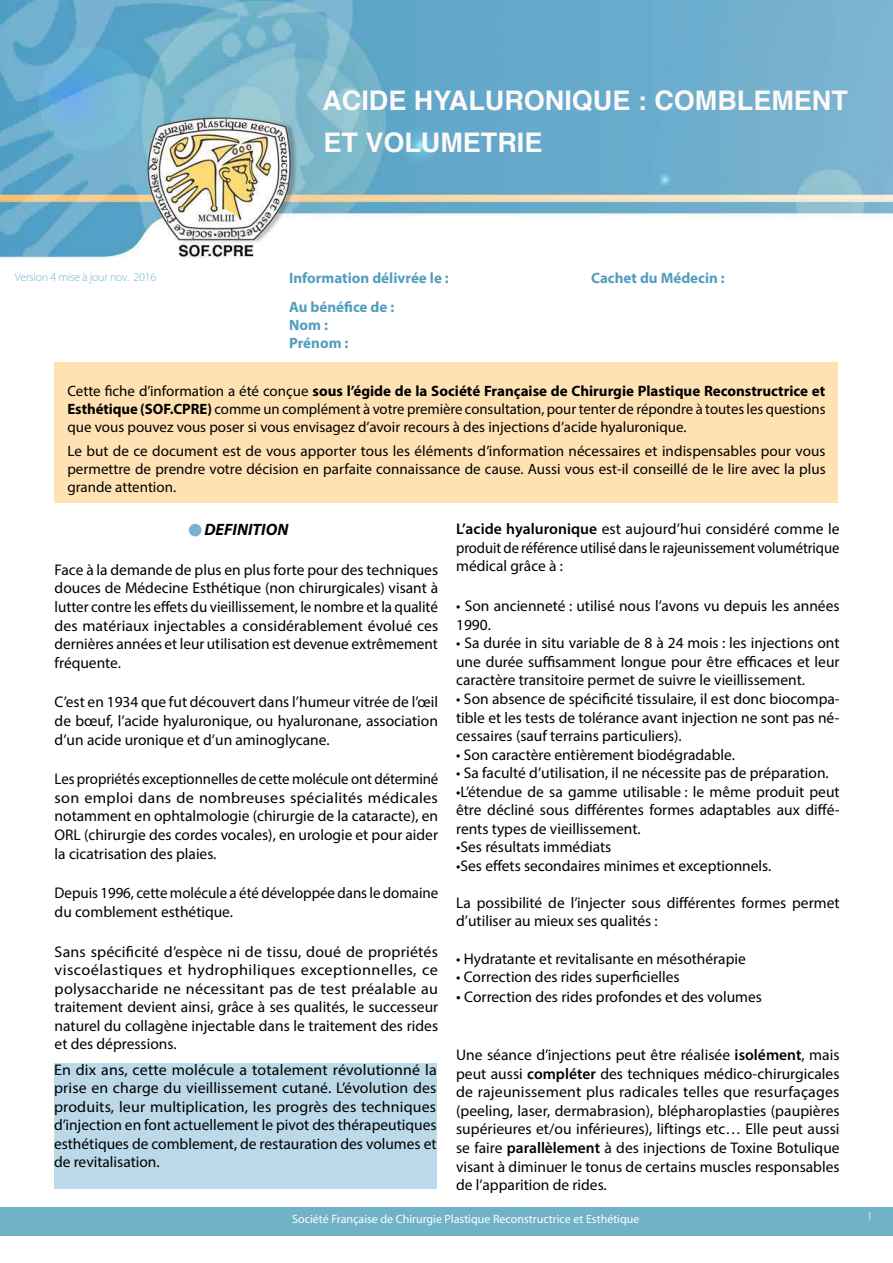
<style>
.page{position:relative;width:893px;height:1263px;background:#fff}
.page>*{position:absolute;margin:0;border:0;box-sizing:border-box;transform-origin:0 0}
.t1{font:700 27px/42px "Helvetica";color:#fcf9f9}
.t2{font:italic 700 16.5px "Myriad Pro";color:#000}
.t3{font:15.45px/18.6px "Myriad Pro";color:#000;text-align:justify}
.t4{font:15.45px/18.6px "Myriad Pro";color:#000;text-align:justify;scale:.96 1}
.t5{font:15px/18px "Myriad Pro";color:#000;text-align:justify}
.t6{font:700 15px/18px "Myriad Pro";color:#539dbf}
.t7{font:12px "Myriad Pro";color:#fff}
.t8{font:300 12px "Myriad Pro";letter-spacing:-.02em;color:#77b3d0}
.t9{font:300 12px "Myriad Pro";color:#fff}
.s1{font-weight:700}
.s2{font-weight:600}
.s3{font-size:16.5px}
</style>
<div class="page">
<img style="left:1px;top:0;width:892px;height:257px">
<div style="left:55px;top:362px;width:783px;height:141px;background:#ffe2b3"></div>
<div style="left:0;top:1207px;width:893px;height:29px;background:#70b2c8"></div>
<div style="left:189px;top:524px;width:12px;height:12px;background:#77b3d0;border-radius:50%"></div>
<div style="left:54px;top:1063px;width:383px;height:125px;background:#bbd9e8"></div>
<h1 class="t1" style="left:322px;top:80px;width:527px">ACIDE HYALURONIQUE : COMBLEMENT<br>ET VOLUMETRIE</h1>
<p class="t8" style="left:15px;top:272px;width:143px">Version 4 mise à jour nov. 2016</p>
<p class="t6" style="left:289px;top:270px;width:161px">Information délivrée le :</p>
<p class="t6" style="left:591px;top:270px;width:135px">Cachet du Médecin :</p>
<p class="t6" style="left:289px;top:299px;width:107px">Au bénéfice de :<br>Nom :<br>Prénom :</p>
<p class="t5" style="left:67px;top:383px;width:760px">Cette fiche d’information a été conçue <span class="s1">sous l’égide de la Société Française de Chirurgie Plastique Reconstructrice et Esthétique (SOF.CPRE)</span> comme un complément à votre première consultation, pour tenter de répondre à toutes les questions que vous pouvez vous poser si vous envisagez d’avoir recours à des injections d’acide hyaluronique.</p>
<p class="t5" style="left:67px;top:443px;width:760px">Le but de ce document est de vous apporter tous les éléments d’information nécessaires et indispensables pour vous permettre de prendre votre décision en parfaite connaissance de cause. Aussi vous est-il conseillé de le lire avec la plus grande attention.</p>
<p class="t2" style="left:204px;top:520px;width:86px">DEFINITION</p>
<p class="t3" style="left:55px;top:562px;width:385px">Face à la demande de plus en plus forte pour des techniques douces de Médecine Esthétique (non chirurgicales) visant à lutter contre les effets du vieillissement, le nombre et la qualité des matériaux injectables a considérablement évolué ces dernières années et leur utilisation est devenue extrêmement fréquente.</p>
<p class="t3" style="left:55px;top:694px;width:385px">C’est en 1934 que fut découvert dans l’humeur vitrée de l’œil de bœuf, l’acide hyaluronique, ou hyaluronane, association d’un acide uronique et d’un aminoglycane.</p>
<p class="t4" style="left:55px;top:771px;width:401px">Les propriétés exceptionnelles de cette molécule ont déterminé son emploi dans de nombreuses spécialités médicales notamment en ophtalmologie (chirurgie de la cataracte), en ORL (chirurgie des cordes vocales), en urologie et pour aider la cicatrisation des plaies.</p>
<p class="t3" style="left:55px;top:885px;width:385px">Depuis 1996, cette molécule a été développée dans le domaine du comblement esthétique.</p>
<p class="t3" style="left:55px;top:943px;width:385px">Sans spécificité d’espèce ni de tissu, doué de propriétés viscoélastiques et hydrophiliques exceptionnelles, ce polysaccharide ne nécessitant pas de test préalable au traitement devient ainsi, grâce à ses qualités, le successeur naturel du collagène injectable dans le traitement des rides et des dépressions.</p>
<p class="t3" style="left:456px;top:521px;width:385px"><span class="s2">L’acide hyaluronique</span> est aujourd’hui considéré comme le produit de référence utilisé dans le rajeunissement volumétrique médical grâce à :</p>
<p class="t3" style="left:456px;top:596px;width:385px">• Son ancienneté : utilisé nous l’avons vu depuis les années<br>1990.</p>
<p class="t3" style="left:456px;top:634px;width:385px">• Sa durée in situ variable de 8 à 24 mois : les injections ont une durée suffisamment longue pour être efficaces et leur caractère transitoire permet de suivre le vieillissement.</p>
<p class="t3" style="left:456px;top:689px;width:385px">• Son absence de spécificité tissulaire, il est donc biocompa&shy;tible et les tests de tolérance avant injection ne sont pas né&shy;cessaires (sauf terrains particuliers).</p>
<p class="t3" style="left:456px;top:745px;width:280px">• Son caractère entièrement biodégradable.</p>
<p class="t3" style="left:456px;top:763px;width:374px">• Sa faculté d’utilisation, il ne nécessite pas de préparation.</p>
<p class="t3" style="left:456px;top:782px;width:385px">•L’étendue de sa gamme utilisable : le même produit peut être décliné sous différentes formes adaptables aux diffé&shy;rents types de vieillissement.</p>
<p class="t3" style="left:456px;top:837px;width:157px">•Ses résultats immédiats</p>
<p class="t3" style="left:456px;top:856px;width:317px">•Ses effets secondaires minimes et exceptionnels.</p>
<p class="t3" style="left:456px;top:895px;width:385px">La possibilité de l’injecter sous différentes formes permet d’utiliser au mieux ses qualités :</p>
<p class="t3" style="left:456px;top:949px;width:291px">• Hydratante et revitalisante en mésothérapie</p>
<p class="t3" style="left:456px;top:967px;width:225px">• Correction des rides superficielles</p>
<p class="t3" style="left:456px;top:989px;width:307px"><span class="s3">•</span> Correction des rides profondes et des volumes</p>
<p class="t3" style="left:456px;top:1047px;width:385px">Une séance d’injections peut être réalisée <span class="s2">isolément</span>, mais peut aussi <span class="s2">compléter</span> des techniques médico-chirurgicales de rajeunissement plus radicales telles que resurfaçages (peeling, laser, dermabrasion), blépharoplasties (paupières supérieures et/ou inférieures), liftings etc… Elle peut aussi se faire <span class="s2">parallèlement</span> à des injections de Toxine Botulique visant à diminuer le tonus de certains muscles responsables de l’apparition de rides.</p>
<p class="t7" style="left:292px;top:1214px;width:349px">Société Française de Chirurgie Plastique Reconstructrice et Esthétique</p>
<p class="t9" style="left:867px;top:1211px;width:7px">1</p>
<p class="t3" style="left:54px;top:1061px;width:384px">En dix ans, cette molécule a totalement révolutionné la prise en charge du vieillissement cutané. L’évolution des produits, leur multiplication, les progrès des techniques d’injection en font actuellement le pivot des thérapeutiques esthétiques de comblement, de restauration des volumes et de revitalisation.</p>
</div>
